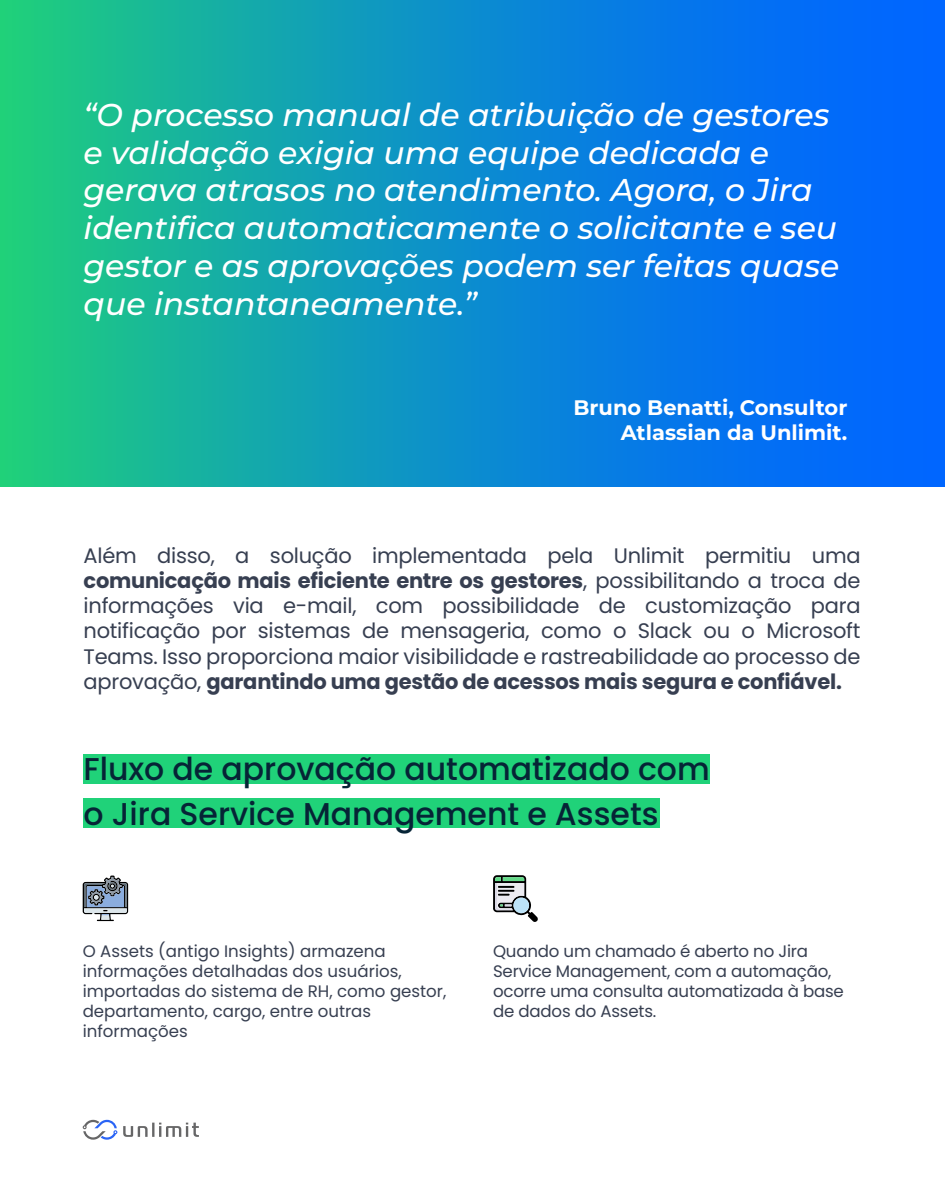
<style>
.page{position:relative;width:945px;height:1182px;background:#fff}
.page>*{position:absolute;margin:0;border:0;box-sizing:border-box;transform-origin:0 0}
.t1{font:italic 500 31.5px/37.8px "Montserrat";color:#fff}
.t2{font:500 31.5px/45.5px "Poppins";color:#062436}
.t3{font:21px/25.2px "Poppins";letter-spacing:-.01em;color:#373f51;text-align:justify}
.t4{font:700 21px/25.2px "Montserrat";color:#fff;text-align:right}
.t5{font:16.62px/19.9px "Poppins";color:#373f51}
.s1{font-weight:700}
</style>
<div class="page">
<div style="left:0;top:0;width:945px;height:486px;background:linear-gradient(to right,#1dc884,#005aff)"></div>
<svg style="left:83px;top:875px;width:45px;height:46px"></svg>
<svg style="left:493px;top:875px;width:45px;height:47px"></svg>
<svg style="left:123px;top:1122px;width:76px;height:14px"></svg>
<svg style="left:83px;top:1119px;width:34px;height:20px"></svg>
<div style="left:84px;top:753px;width:626px;height:30px;background:#20d279"></div>
<div style="left:84px;top:798px;width:576px;height:30px;background:#20d279"></div>
<p class="t1" style="left:84px;top:95px;width:757px">“O processo manual de atribuição de gestores e validação exigia uma equipe dedicada e gerava atrasos no atendimento. Agora, o Jira identifica automaticamente o solicitante e seu gestor e as aprovações podem ser feitas quase que instantaneamente.”</p>
<p class="t4" style="left:573px;top:394px;width:275px">Bruno Benatti, Consultor<br>Atlassian da Unlimit.</p>
<p class="t3" style="left:84px;top:543px;width:779px">Além disso, a solução implementada pela Unlimit permitiu uma <span class="s1">comunicação mais eficiente entre os gestores</span>, possibilitando a troca de informações via e-mail, com possibilidade de customização para notificação por sistemas de mensageria, como o Slack ou o Microsoft Teams. Isso proporciona maior visibilidade e rastreabilidade ao processo de aprovação, <span class="s1">garantindo uma gestão de acessos mais segura e confiável.</span></p>
<h1 class="t2" style="left:84px;top:746px;width:628px">Fluxo de aprovação automatizado com o Jira Service Management e Assets</h1>
<p class="t5" style="left:83px;top:941px;width:365px">O Assets (antigo Insights) armazena informações detalhadas dos usuários, importadas do sistema de RH, como gestor, departamento, cargo, entre outras informações</p>
<p class="t5" style="left:493px;top:941px;width:352px">Quando um chamado é aberto no Jira<br>Service Management, com a automação, ocorre uma consulta automatizada à base de dados do Assets.</p>
</div>
